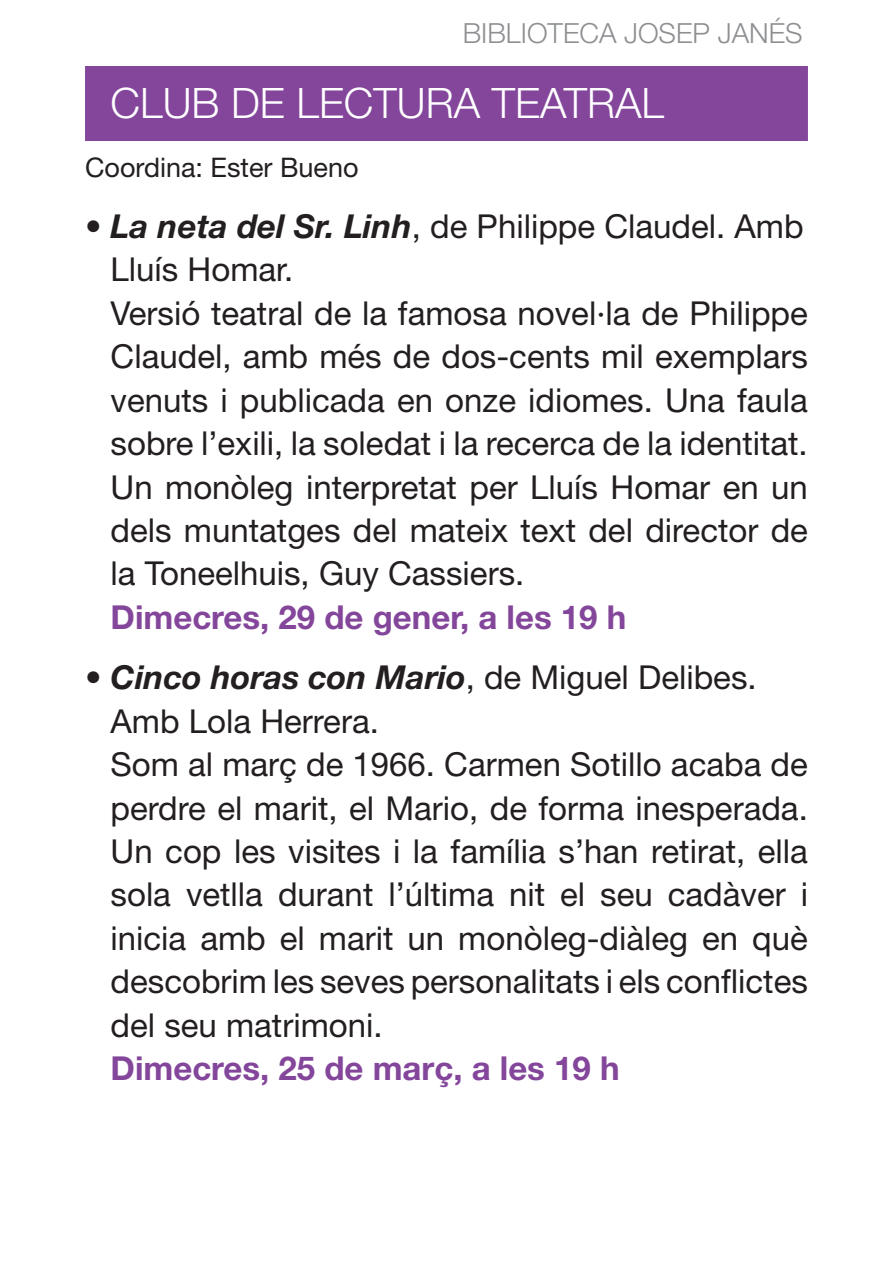
<style>
.page{position:relative;width:893px;height:1276px;background:#fff}
.page>*{position:absolute;margin:0;border:0;box-sizing:border-box;transform-origin:0 0}
.t1{font:300 42px "Helvetica Neue LT";color:#fff}
.t2{font:33px/43.5px "Helvetica Neue LT";color:#231f20}
.t3{font:700 33px "Helvetica Neue LT";color:#84469b}
.t4{font:300 27.6px "Helvetica Neue LT";color:#8d8f92}
.t5{font:27px "Helvetica Neue LT";color:#231f20}
.s1{font-weight:700;font-style:italic}
</style>
<div class="page">
<div style="left:85px;top:66px;width:723px;height:75px;background:#84469b"></div>
<p class="t4" style="left:463px;top:16px;width:341px">BIBLIOTECA JOSEP JANÉS</p>
<p class="t1" style="left:111px;top:77px;width:555px">CLUB DE LECTURA TEATRAL</p>
<p class="t5" style="left:85px;top:152px;width:275px">Coordina: Ester Bueno</p>
<p class="t2" style="left:111px;top:204px;width:699px;text-indent:-26px">• <span class="s1">La neta del Sr. Linh</span>, de Philippe Claudel. Amb Lluís Homar.<br>Versió teatral de la famosa novel·la de Philippe Claudel, amb més de dos-cents mil exemplars venuts i publicada en onze idiomes. Una faula sobre l’exili, la soledat i la recerca de la identitat.<br>Un monòleg interpretat per Lluís Homar en un dels muntatges del mateix text del director de la Toneelhuis, Guy Cassiers.</p>
<p class="t3" style="left:111px;top:596px;width:517px">Dimecres, 29 de gener, a les 19 h</p>
<p class="t2" style="left:111px;top:655px;width:699px;text-indent:-26px">• <span class="s1">Cinco horas con Mario</span>, de Miguel Delibes.<br>Amb Lola Herrera.<br>Som al març de 1966. Carmen Sotillo acaba de perdre el marit, el Mario, de forma inesperada.<br>Un cop les visites i la família s’han retirat, ella sola vetlla durant l’última nit el seu cadàver i inicia amb el marit un monòleg-diàleg en què descobrim les seves personalitats i els conflictes del seu matrimoni.</p>
<p class="t3" style="left:111px;top:1048px;width:511px">Dimecres, 25 de març, a les 19 h</p>
</div>
